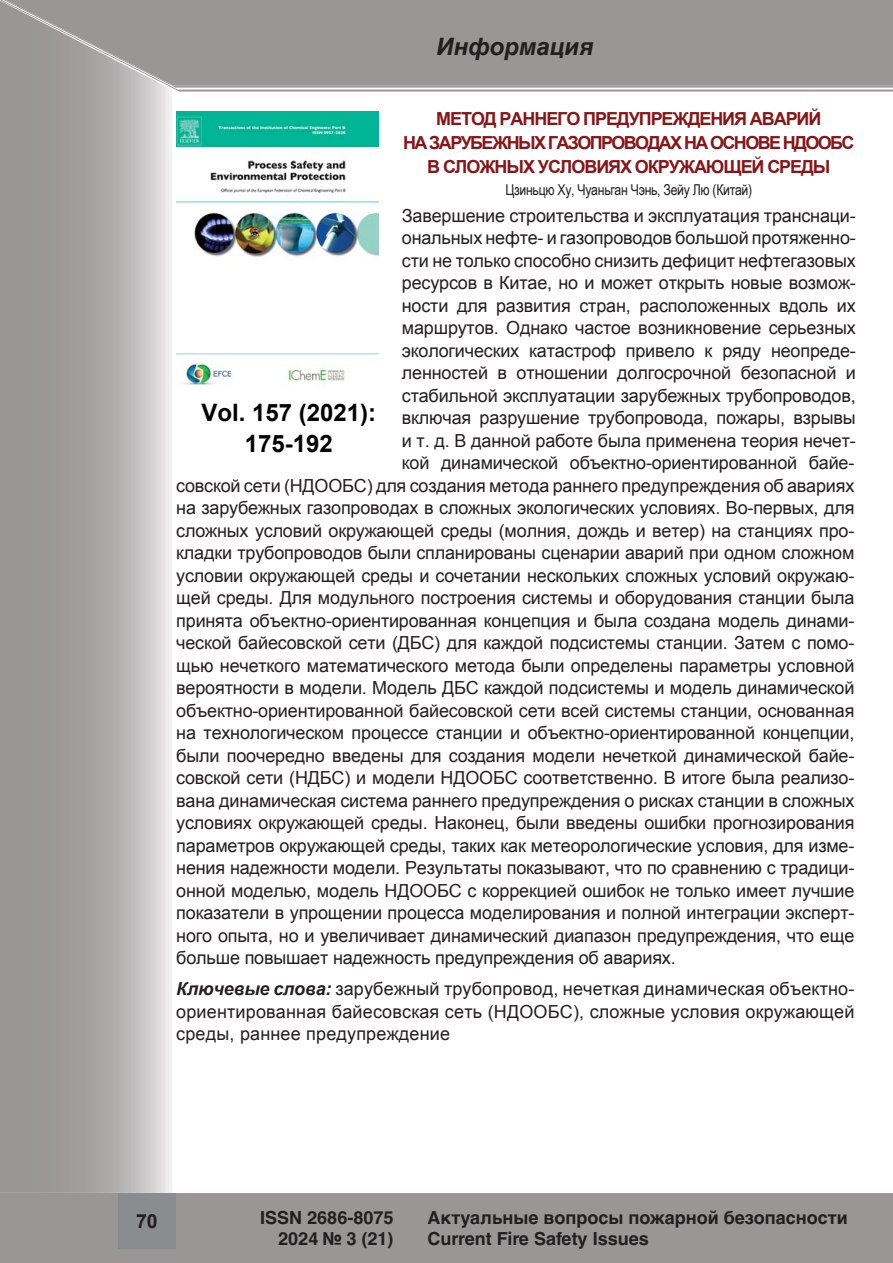
<style>
.page{position:relative;width:893px;height:1263px;background:#fff}
.page>*{position:absolute;margin:0;border:0;box-sizing:border-box;transform-origin:0 0}
.t1{font:700 24px/31.5px "Arial";color:#010202;text-align:center}
.t2{font:24px "Helvetica Cyr Bold Inclined";color:#231f20}
.t3{font:700 19.5px "Arial";color:#231f20}
.t4{font:18px/22.5px "Arial";letter-spacing:-.01em;color:#231f20;text-align:justify}
.t5{font:700 18px/24px "Arial";letter-spacing:-.06em;color:#871619;text-align:center}
.t6{font:700 18px/21.6px "Helvetica Cyr";color:#231f20;text-align:right}
.t7{font:15px "Arial Narrow";letter-spacing:-.02em;color:#231f20}
.s1{font-weight:700;font-style:italic}
</style>
<div class="page">
<div style="left:0;top:1193px;width:893px;height:70px;background:#999695"></div>
<svg style="left:173px;top:88px;width:720px;height:4px"></svg>
<div style="left:173px;top:0;width:720px;height:88px;background:#999695"></div>
<svg style="left:0;top:0;width:173px;height:1193px;background:#adaaaa"></svg>
<div style="left:118px;top:1193px;width:58px;height:56px;background:#8a8c8e"></div>
<img style="left:176px;top:112px;width:203px;height:274px">
<h1 class="t2" style="left:437px;top:33px;width:159px">Информация</h1>
<p class="t5" style="left:403px;top:107px;width:453px">МЕТОД РАННЕГО ПРЕДУПРЕЖДЕНИЯ АВАРИЙ<br>НА ЗАРУБЕЖНЫХ ГАЗОПРОВОДАХ НА ОСНОВЕ НДООБС<br>В СЛОЖНЫХ УСЛОВИЯХ ОКРУЖАЮЩЕЙ СРЕДЫ</p>
<p class="t7" style="left:505px;top:181px;width:248px">Цзиньцю Ху, Чуаньган Чэнь, Зейу Лю (Китай)</p>
<p class="t4" style="left:402px;top:204px;width:455px">Завершение строительства и эксплуатация транснаци&shy;ональных нефте- и газопроводов большой протяженно&shy;сти не только способно снизить дефицит нефтегазовых ресурсов в Китае, но и может открыть новые возмож&shy;ности для развития стран, расположенных вдоль их маршрутов. Однако частое возникновение серьезных экологических катастроф привело к ряду неопреде&shy;ленностей в отношении долгосрочной безопасной и стабильной эксплуатации зарубежных трубопроводов, включая разрушение трубопровода, пожары, взрывы и т. д. В данной работе была применена теория нечет-</p>
<h1 class="t1" style="left:201px;top:397px;width:176px">Vol. 157 (2021):<br>175-192</h1>
<p class="t4" style="left:176px;top:452px;width:680px;text-indent:226px">кой динамической объектно-ориентированной байе&shy;совской сети (НДООБС) для создания метода раннего предупреждения об авариях на зарубежных газопроводах в сложных экологических условиях. Во-первых, для сложных условий окружающей среды (молния, дождь и ветер) на станциях про&shy;кладки трубопроводов были спланированы сценарии аварий при одном сложном условии окружающей среды и сочетании нескольких сложных условий окружаю&shy;щей среды. Для модульного построения системы и оборудования станции была принята объектно-ориентированная концепция и была создана модель динами&shy;ческой байесовской сети (ДБС) для каждой подсистемы станции. Затем с помо&shy;щью нечеткого математического метода были определены параметры условной вероятности в модели. Модель ДБС каждой подсистемы и модель динамической объектно-ориентированной байесовской сети всей системы станции, основанная на технологическом процессе станции и объектно-ориентированной концепции, были поочередно введены для создания модели нечеткой динамической байе&shy;совской сети (НДБС) и модели НДООБС соответственно. В итоге была реализо&shy;вана динамическая система раннего предупреждения о рисках станции в сложных условиях окружающей среды. Наконец, были введены ошибки прогнозирования параметров окружающей среды, таких как метеорологические условия, для изме&shy;нения надежности модели. Результаты показывают, что по сравнению с традици&shy;онной моделью, модель НДООБС с коррекцией ошибок не только имеет лучшие показатели в упрощении процесса моделирования и полной интеграции эксперт&shy;ного опыта, но и увеличивает динамический диапазон предупреждения, что еще больше повышает надежность предупреждения об авариях.</p>
<p class="t4" style="left:176px;top:978px;width:680px"><span class="s1">Ключевые слова:</span> зарубежный трубопровод, нечеткая динамическая объектно&shy;ориентированная байесовская сеть (НДООБС), сложные условия окружающей среды, раннее предупреждение</p>
<p class="t3" style="left:136px;top:1210px;width:23px">70</p>
<p class="t6" style="left:260px;top:1206px;width:135px">ISSN 2686-8075<br>2024 № 3 (21)</p>
<p class="t6" style="left:427px;top:1206px;width:422px;text-align:left">Актуальные вопросы пожарной безопасности<br>Current Fire Safety Issues</p>
</div>
